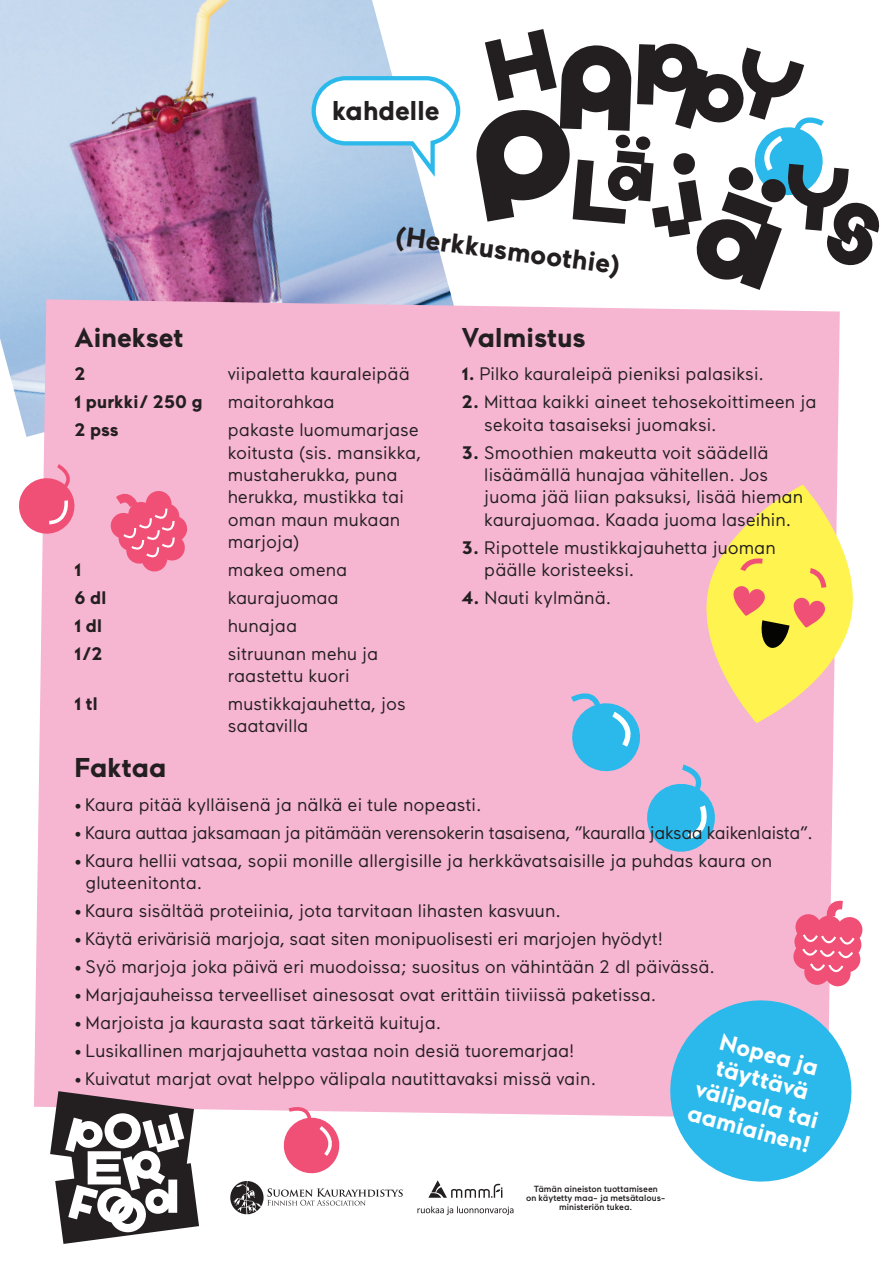
<style>
.page{position:relative;width:893px;height:1263px;background:#fff}
.page>*{position:absolute;margin:0;border:0;box-sizing:border-box;transform-origin:0 0}
.t1{font:50.4px "Peanutbutter RS";color:#fff}
.t2{font:700 27.15px "Maax";color:#231f20}
.t3{font:700 23.4px/25.5px "Maax";color:#fff;text-align:center}
.t4{font:18.15px/22.4px "Maax";color:#231f20}
.t5{font:18.15px "Maax";letter-spacing:-.02em;color:#231f20}
.t6{font:700 18.15px "Maax";color:#231f20}
.t7{font:500 9px/9px "Maax";color:#231f20;text-align:center}
.s1{font-weight:700}
</style>
<div class="page">
<img style="left:0;top:0;width:452px;height:437px">
<div style="left:34px;top:299px;width:806px;height:818px;background:#f6b5d1"></div>
<svg style="left:106px;top:489px;width:83px;height:84px;background:#f37fa0"></svg>
<svg style="left:19px;top:462px;width:61px;height:75px"></svg>
<svg style="left:281px;top:1102px;width:61px;height:72px"></svg>
<svg style="left:567px;top:485px;width:286px;height:371px;background:#e9bfb7"></svg>
<svg style="left:230px;top:1181px;width:173px;height:33px"></svg>
<svg style="left:428px;top:1180px;width:74px;height:18px"></svg>
<svg style="left:417px;top:1206px;width:96px;height:9px"></svg>
<svg style="left:660px;top:898px;width:203px;height:284px;background:#9bbadd"></svg>
<svg style="left:309px;top:74px;width:152px;height:109px"></svg>
<svg style="left:50px;top:1091px;width:149px;height:153px;background:#4f484a"></svg>
<svg style="left:754px;top:117px;width:70px;height:79px"></svg>
<h2 class="t2" style="left:332px;top:96px;width:109px">kahdelle</h2>
<h2 class="t2" style="left:398px;top:220px;width:228px;rotate:8deg">(Herkkusmoothie)</h2>
<h2 class="t2" style="left:74px;top:323px;width:111px">Ainekset</h2>
<p class="t6" style="left:74px;top:364px;width:13px">2</p>
<p class="t4" style="left:228px;top:363px;width:183px">viipaletta kauraleipää</p>
<p class="t6" style="left:74px;top:392px;width:130px">1 purkki/ 250 g</p>
<p class="t4" style="left:228px;top:391px;width:108px">maitorahkaa</p>
<p class="t6" style="left:74px;top:420px;width:46px">2 pss</p>
<p class="t4" style="left:228px;top:419px;width:195px">pakaste luomumarjase koitusta (sis. mansikka, mustaherukka, puna herukka, mustikka tai oman maun mukaan marjoja)</p>
<p class="t6" style="left:74px;top:560px;width:8px">1</p>
<p class="t4" style="left:228px;top:559px;width:121px">makea omena</p>
<p class="t6" style="left:74px;top:588px;width:33px">6 dl</p>
<p class="t4" style="left:228px;top:587px;width:112px">kaurajuomaa</p>
<p class="t6" style="left:74px;top:616px;width:29px">1 dl</p>
<p class="t4" style="left:228px;top:615px;width:71px">hunajaa</p>
<p class="t6" style="left:74px;top:644px;width:30px">1/2</p>
<p class="t4" style="left:228px;top:643px;width:152px">sitruunan mehu ja raastettu kuori</p>
<p class="t6" style="left:74px;top:694px;width:25px">1 tl</p>
<p class="t4" style="left:228px;top:693px;width:180px">mustikkajauhetta, jos saatavilla</p>
<h2 class="t2" style="left:462px;top:323px;width:125px">Valmistus</h2>
<p class="t4" style="left:462px;top:363px;width:304px"><span class="s1">1.</span> Pilko kauraleipä pieniksi palasiksi.</p>
<p class="t4" style="left:484px;top:391px;width:334px;text-indent:-22px"><span class="s1">2.</span> Mittaa kaikki aineet tehosekoittimeen ja sekoita tasaiseksi juomaksi.</p>
<p class="t4" style="left:484px;top:441px;width:320px;text-indent:-22px"><span class="s1">3.</span> Smoothien makeutta voit säädellä lisäämällä hunajaa vähitellen. Jos juoma jää liian paksuksi, lisää hieman kaurajuomaa. Kaada juoma laseihin.</p>
<p class="t4" style="left:484px;top:536px;width:293px;text-indent:-22px"><span class="s1">3.</span> Ripottele mustikkajauhetta juoman päälle koristeeksi.</p>
<p class="t4" style="left:462px;top:587px;width:151px"><span class="s1">4.</span> Nauti kylmänä.</p>
<h2 class="t2" style="left:74px;top:753px;width:93px">Faktaa</h2>
<p class="t4" style="left:74px;top:794px;width:409px">• Kaura pitää kylläisenä ja nälkä ei tule nopeasti.</p>
<p class="t5" style="left:74px;top:823px;width:740px">• Kaura auttaa jaksamaan ja pitämään verensokerin tasaisena, ”kauralla jaksaa kaikenlaista”.</p>
<p class="t4" style="left:86px;top:849px;width:688px;text-indent:-11px">• Kaura hellii vatsaa, sopii monille allergisille ja herkkävatsaisille ja puhdas kaura on gluteenitonta.</p>
<p class="t4" style="left:74px;top:900px;width:488px">• Kaura sisältää proteiinia, jota tarvitaan lihasten kasvuun.</p>
<p class="t4" style="left:74px;top:928px;width:590px">• Käytä erivärisiä marjoja, saat siten monipuolisesti eri marjojen hyödyt!</p>
<p class="t4" style="left:74px;top:956px;width:642px">• Syö marjoja joka päivä eri muodoissa; suositus on vähintään 2 dl päivässä.</p>
<p class="t4" style="left:74px;top:984px;width:583px">• Marjajauheissa terveelliset ainesosat ovat erittäin tiiviissä paketissa.</p>
<p class="t4" style="left:74px;top:1012px;width:368px">• Marjoista ja kaurasta saat tärkeitä kuituja.</p>
<p class="t4" style="left:74px;top:1040px;width:502px">• Lusikallinen marjajauhetta vastaa noin desiä tuoremarjaa!</p>
<p class="t4" style="left:74px;top:1067px;width:523px">• Kuivatut marjat ovat helppo välipala nautittavaksi missä vain.</p>
<p class="t3" style="left:711px;top:1026px;width:129px;rotate:15deg">Nopea ja täyttävä välipala tai aamiainen!</p>
<h1 class="t1" style="left:104px;top:1100px;width:39px">O</h1>
<h1 class="t1" style="left:86px;top:1137px;width:37px">E</h1>
<h1 class="t1" style="left:96px;top:1175px;width:83px">OO d</h1>
<p class="t7" style="left:526px;top:1184px;width:141px">Tämän aineiston tuottamiseen<br>on käytetty maa- ja metsätalous&shy;ministeriön tukea.</p>
</div>
